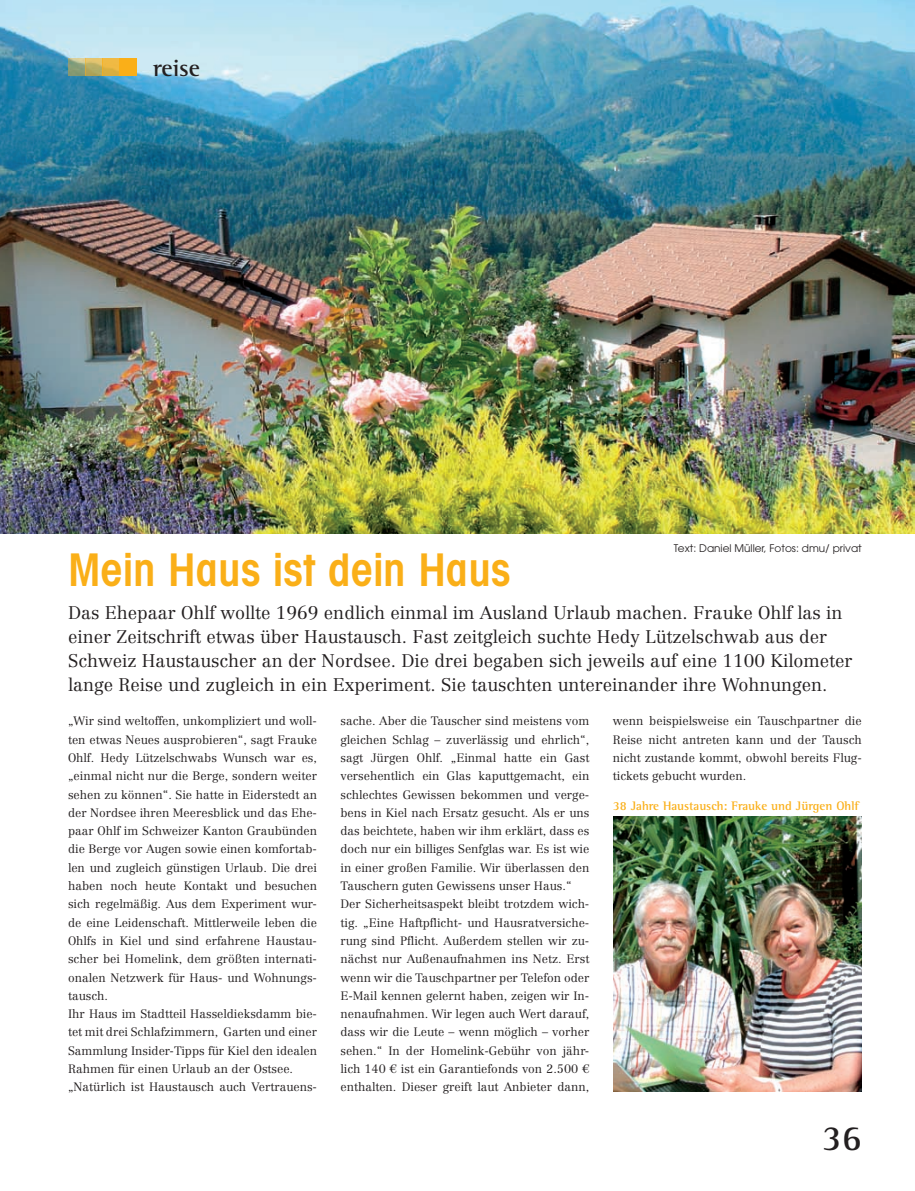
<style>
.page{position:relative;width:915px;height:1191px;background:#fff}
.page>*{position:absolute;margin:0;border:0;box-sizing:border-box;transform-origin:0 0}
.t1{font:600 condensed 45px "Avant Garde LT";color:#faaf18}
.t2{font:700 36px "Agfa Rotis Semi Serif";color:#231f20}
.t3{font:700 24px "Agfa Rotis Semi Serif";letter-spacing:-.01em;color:#231f20}
.t4{font:300 18px/24px "Centennial LT";color:#231f20}
.t5{font:700 12.6px "Agfa Rotis Semi Serif";color:#faaf18}
.t6{font:300 12px/18.3px "Centennial LT";color:#231f20}
.t7{font:10.5px "Avant Garde LT";color:#231f20}
</style>
<div class="page">
<img style="left:0;top:0;width:914px;height:533px">
<img style="left:613px;top:817px;width:248px;height:274px">
<svg style="left:68px;top:59px;width:17px;height:17px"></svg>
<svg style="left:85px;top:59px;width:17px;height:17px"></svg>
<svg style="left:102px;top:59px;width:17px;height:17px"></svg>
<div style="left:119px;top:59px;width:17px;height:17px;background:#faaf18"></div>
<h3 class="t3" style="left:153px;top:54px;width:48px">reise</h3>
<p class="t7" style="left:673px;top:541px;width:189px">Text: Daniel Müller, Fotos: dmu/ privat</p>
<h1 class="t1" style="left:68px;top:543px;width:444px">Mein Haus ist dein Haus</h1>
<p class="t4" style="left:68px;top:601px;width:785px">Das Ehepaar Ohlf wollte 1969 endlich einmal im Ausland Urlaub machen. Frauke Ohlf las in einer Zeitschrift etwas über Haustausch. Fast zeitgleich suchte Hedy Lützelschwab aus der Schweiz Haustauscher an der Nordsee. Die drei begaben sich jeweils auf eine 1100 Kilometer lange Reise und zugleich in ein Experiment. Sie tauschten untereinander ihre Wohnungen.</p>
<p class="t6" style="left:68px;top:712px;width:250px">„Wir sind weltoffen, unkompliziert und woll&shy;ten etwas Neues ausprobieren“, sagt Frauke Ohlf. Hedy Lützelschwabs Wunsch war es, „einmal nicht nur die Berge, sondern weiter sehen zu können“. Sie hatte in Eiderstedt an der Nordsee ihren Meeresblick und das Ehe&shy;paar Ohlf im Schweizer Kanton Graubünden die Berge vor Augen sowie einen komfortab&shy;len und zugleich günstigen Urlaub. Die drei haben noch heute Kontakt und besuchen sich regelmäßig. Aus dem Experiment wur&shy;de eine Leidenschaft. Mittlerweile leben die Ohlfs in Kiel und sind erfahrene Haustau&shy;scher bei Homelink, dem größten internati&shy;onalen Netzwerk für Haus- und Wohnungs&shy;tausch.<br>Ihr Haus im Stadtteil Hasseldieksdamm bie&shy;tet mit drei Schlafzimmern, Garten und einer Sammlung Insider-Tipps für Kiel den idealen Rahmen für einen Urlaub an der Ostsee. „Natürlich ist Haustausch auch Vertrauens-</p>
<p class="t6" style="left:340px;top:712px;width:250px">sache. Aber die Tauscher sind meistens vom gleichen Schlag – zuverlässig und ehrlich“, sagt Jürgen Ohlf. „Einmal hatte ein Gast versehentlich ein Glas kaputtgemacht, ein schlechtes Gewissen bekommen und verge&shy;bens in Kiel nach Ersatz gesucht. Als er uns das beichtete, haben wir ihm erklärt, dass es doch nur ein billiges Senfglas war. Es ist wie in einer großen Familie. Wir überlassen den Tauschern guten Gewissens unser Haus.“ Der Sicherheitsaspekt bleibt trotzdem wich&shy;tig. „Eine Haftpflicht- und Hausratversiche&shy;rung sind Pflicht. Außerdem stellen wir zu&shy;nächst nur Außenaufnahmen ins Netz. Erst wenn wir die Tauschpartner per Telefon oder E-Mail kennen gelernt haben, zeigen wir In&shy;nenaufnahmen. Wir legen auch Wert darauf, dass wir die Leute – wenn möglich – vorher sehen.“ In der Homelink-Gebühr von jähr&shy;lich 140 € ist ein Garantiefonds von 2.500 € enthalten. Dieser greift laut Anbieter dann,</p>
<p class="t6" style="left:612px;top:712px;width:250px;text-align:justify">wenn beispielsweise ein Tauschpartner die Reise nicht antreten kann und der Tausch nicht zustande kommt, obwohl bereits Flug&shy;tickets gebucht wurden.</p>
<p class="t5" style="left:612px;top:798px;width:248px">38 Jahre Haustausch: Frauke und Jürgen Ohlf</p>
<h2 class="t2" style="left:821px;top:1115px;width:42px">36</h2>
</div>
